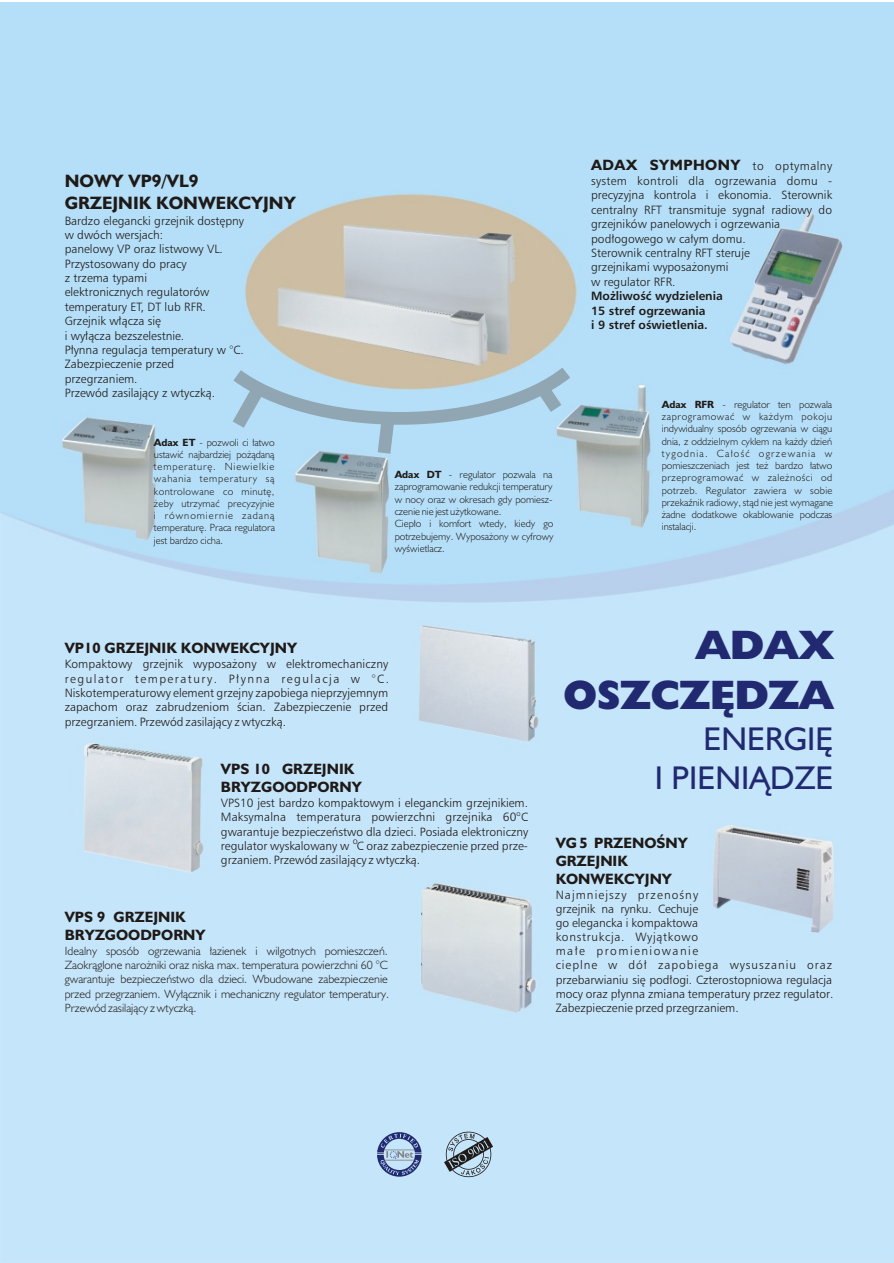
<style>
.page{position:relative;width:894px;height:1263px;background:#fff}
.page>*{position:absolute;margin:0;border:0;box-sizing:border-box;transform-origin:0 0}
.t1{font:41.25px/49.5px "Humanst 521 X Bd PL Regular A";color:#212970;text-align:right}
.t2{font:33px/39.5px "Humanst 521 PL Roman A";color:#212970;text-align:right}
.t3{font:18px/21.6px "Humanst 521 PL Bold A";color:#1f1a17}
.t4{font:15px/18px "Humanst 521 PL Bold A";color:#1f1a17}
.t5{font:15px "Humanst 521 PL Bold A";letter-spacing:.03em;color:#1f1a17}
.t6{font:12px/14.4px "Humnst 777 Lt PL Light A";color:#1f1a17;text-align:justify}
.t7{font:12px/14.2px "Humanst 521 Lt PL Light A";color:#1f1a17;text-align:justify}
.t8{font:12px/14.5px "Humnst 777 PL Bold A";color:#1f1a17}
.t9{font:10.5px/12.3px "Humanst 521 Lt PL Light A";color:#1f1a17;text-align:justify}
.t10{font:9px "Humnst 777 Lt PL Light A";color:#1f1a17}
.s1{font-family:"Humanst 521 PL Bold A"}
.s2{font-family:"Humnst 777 Lt PL Light A";font-size:12px}
</style>
<div class="page">
<img style="left:0;top:2px;width:894px;height:1261px">
<svg style="left:377px;top:1132px;width:45px;height:45px;background:#8ba2c6"></svg>
<svg style="left:444px;top:1132px;width:49px;height:45px;background:#90a4b1"></svg>
<svg style="left:219px;top:355px;width:365px;height:112px;background:#b2cfdf"></svg>
<h3 class="t3" style="left:65px;top:172px;width:233px">NOWY VP9/VL9<br>GRZEJNIK KONWEKCYJNY</h3>
<p class="t6" style="left:65px;top:214px;width:181px;text-align:left">Bardzo elegancki grzejnik dostêpny w dwóch wersjach:<br>panelowy VP oraz listwowy VL.<br>Przystosowany do pracy<br>z trzema typami<br>elektronicznych regulatorów temperatury ET, DT lub RFR.<br>Grzejnik w³¹cza siê<br>i wy³¹cza bezszelestnie.<br>P³ynna regulacja temperatury w °C.<br>Zabezpieczenie przed przegrzaniem.<br>Przewód zasilaj¹cy z wtyczk¹.</p>
<p class="t9" style="left:154px;top:437px;width:123px"><span class="s1">Adax ET</span> - pozwoli ci ³atwo ustawiæ najbardziej po¿¹dan¹ temperaturê. Niewielkie wahania temperatury s¹ kontrolowane co minutê, ¿eby utrzymaæ precyzyjnie i równomiernie zadan¹ temperaturê. Praca regulatora jest bardzo cicha.</p>
<p class="t9" style="left:395px;top:469px;width:160px;text-align:left"><span class="s1">Adax DT</span> - regulator pozwala na zaprogramowanie redukcji temperatury w nocy oraz w okresach gdy pomiesz&shy;czenie nie jest u¿ytkowane.<br>Ciep³o i komfort wtedy, kiedy go potrzebujemy. Wyposa¿ony w cyfrowy wyœwietlacz.</p>
<p class="t5" style="left:591px;top:159px;width:243px">ADAX SYMPHONY <span class="s2">to optymalny</span></p>
<p class="t6" style="left:591px;top:175px;width:243px;text-align:left">system kontroli dla ogrzewania domu - precyzyjna kontrola i ekonomia. Sterownik centralny RFT transmituje sygna³ radiowy do grzejników panelowych i ogrzewania pod³ogowego w ca³ym domu.<br>Sterownik centralny RFT steruje<br>grzejnikami wyposa¿onymi<br>w regulator RFR.</p>
<p class="t8" style="left:591px;top:290px;width:133px">Mo¿liwoœæ wydzielenia<br>15 stref ogrzewania<br>i 9 stref oœwietlenia.</p>
<p class="t9" style="left:662px;top:399px;width:173px"><span class="s1">Adax RFR</span> - regulator ten pozwala zaprogramowaæ w ka¿dym pokoju indywidualny sposób ogrzewania w ci¹gu dnia, z oddzielnym cyklem na ka¿dy dzieñ tygodnia. Ca³oœæ ogrzewania w pomieszczeniach jest te¿ bardzo ³atwo przeprogramowaæ w zale¿noœci od potrzeb. Regulator zawiera w sobie przekaŸnik radiowy, st¹d nie jest wymagane ¿adne dodatkowe okablowanie podczas instalacji.</p>
<p class="t4" style="left:65px;top:640px;width:234px">VP10 GRZEJNIK KONWEKCYJNY</p>
<p class="t6" style="left:65px;top:658px;width:326px">Kompaktowy grzejnik wyposa¿ony w elektromechaniczny regulator temperatury. P³ynna regulacja w °C.<br>Niskotemperaturowy element grzejny zapobiega nieprzyjemnym zapachom oraz zabrudzeniom œcian. Zabezpieczenie przed przegrzaniem. Przewód zasilaj¹cy z wtyczk¹.</p>
<p class="t4" style="left:221px;top:761px;width:142px">VPS 10 GRZEJNIK<br>BRYZGOODPORNY</p>
<p class="t6" style="left:221px;top:796px;width:309px">VPS10 jest bardzo kompaktowym i eleganckim grzejnikiem.<br>Maksymalna temperatura powierzchni grzejnika 60<sup>o</sup>C gwarantuje bezpieczeñstwo dla dzieci. Posiada elektroniczny</p>
<p class="t10" style="left:353px;top:837px;width:7px">o</p>
<p class="t6" style="left:221px;top:840px;width:309px">regulator wyskalowany w C oraz zabezpieczenie przed prze&shy;grzaniem. Przewód zasilaj¹cy z wtyczk¹.</p>
<p class="t4" style="left:65px;top:909px;width:142px">VPS 9 GRZEJNIK<br>BRYZGOODPORNY</p>
<p class="t7" style="left:65px;top:944px;width:326px">Idealny sposób ogrzewania ³azienek i wilgotnych pomieszczeñ.<br>Zaokr¹glone naro¿niki oraz niska max. temperatura powierzchni 60 °C gwarantuje bezpieczeñstwo dla dzieci. Wbudowane zabezpieczenie przed przegrzaniem. Wy³¹cznik i mechaniczny regulator temperatury.<br>Przewód zasilaj¹cy z wtyczk¹.</p>
<h1 class="t1" style="left:563px;top:623px;width:272px">ADAX<br>OSZCZÊDZA</h1>
<h2 class="t2" style="left:655px;top:721px;width:180px">ENERGIÊ<br>I PIENI¥DZE</h2>
<p class="t4" style="left:556px;top:835px;width:134px">VG 5 PRZENOŒNY<br>GRZEJNIK<br>KONWEKCYJNY</p>
<p class="t6" style="left:556px;top:889px;width:144px">Najmniejszy przenoœny grzejnik na rynku. Cechuje go elegancka i kompaktowa konstrukcja. Wyj¹tkowo ma³e promieniowanie</p>
<p class="t6" style="left:556px;top:959px;width:279px">cieplne w dó³ zapobiega wysuszaniu oraz przebarwianiu siê pod³ogi. Czterostopniowa regulacja mocy oraz p³ynna zmiana temperatury przez regulator.<br>Zabezpieczenie przed przegrzaniem.</p>
</div>
